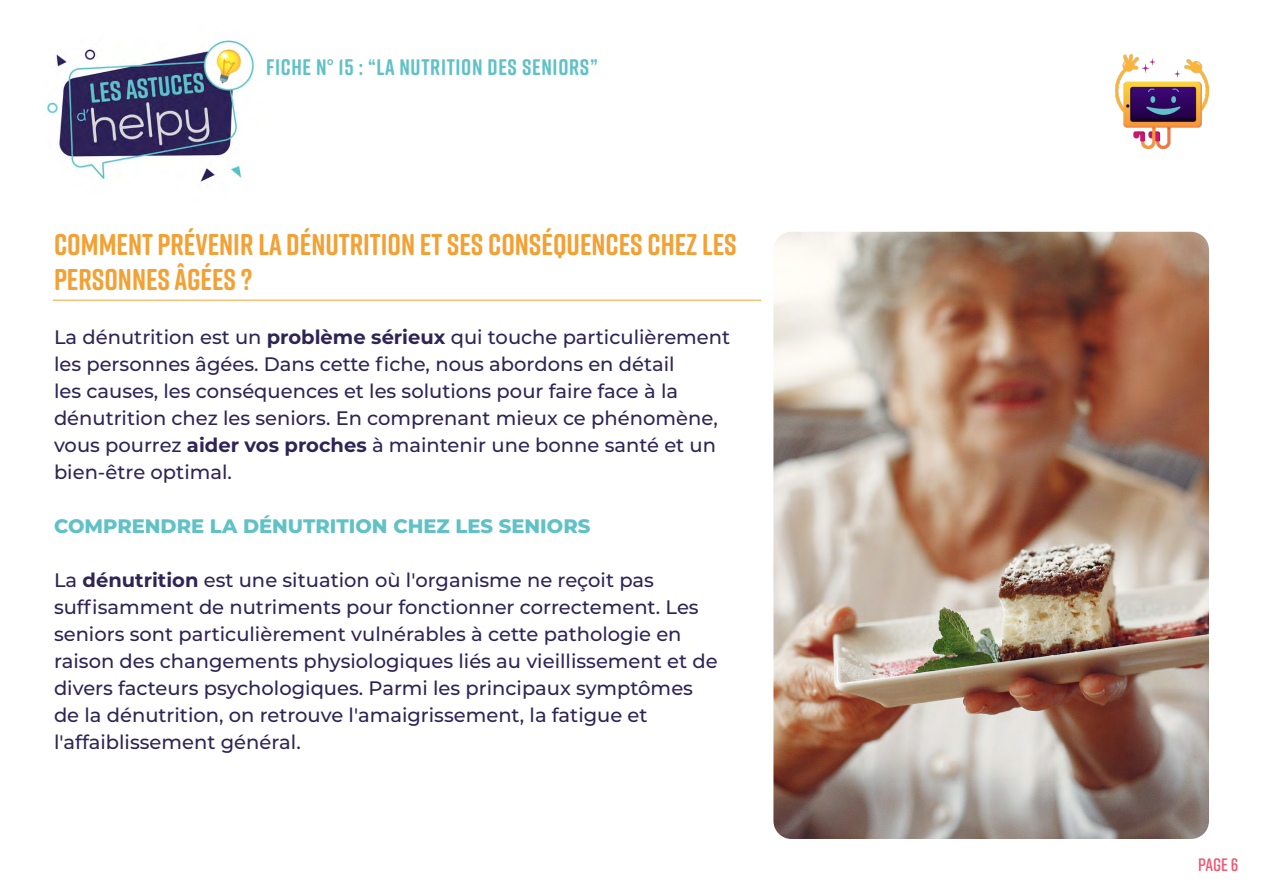
<style>
.page{position:relative;width:1263px;height:893px;background:#fff}
.page>*{position:absolute;margin:0;border:0;box-sizing:border-box;transform-origin:0 0}
.t1{font:700 30px/34.5px "Rift Soft";color:#f3a134}
.t2{font:700 22.5px "Rift Soft";letter-spacing:.03em;color:#60c1c7}
.t3{font:500 19.5px/27px "Montserrat";color:#2f2456}
.t4{font:800 19.5px "Montserrat";color:#60c1c7}
.t5{font:600 18px "Rift Soft";color:#f05773}
.s1{font-weight:700}
</style>
<div class="page">
<img style="left:1116px;top:54px;width:93px;height:94px">
<img style="left:46px;top:40px;width:208px;height:142px">
<img style="left:773px;top:232px;width:436px;height:607px">
<hr style="left:53px;top:300px;width:708px;height:1px;background:#f5a233">
<p class="t2" style="left:266px;top:51px;width:333px">FICHE N° 15 : “LA NUTRITION DES SENIORS”</p>
<h1 class="t1" style="left:54px;top:227px;width:684px">COMMENT PRÉVENIR LA DÉNUTRITION ET SES CONSÉQUENCES CHEZ LES<br>PERSONNES ÂGÉES ?</h1>
<p class="t3" style="left:54px;top:322px;width:678px">La dénutrition est un <span class="s1">problème sérieux</span> qui touche particulièrement les personnes âgées. Dans cette fiche, nous abordons en détail<br>les causes, les conséquences et les solutions pour faire face à la dénutrition chez les seniors. En comprenant mieux ce phénomène, vous pourrez <span class="s1">aider vos proches</span> à maintenir une bonne santé et un bien-être optimal.</p>
<p class="t4" style="left:54px;top:511px;width:538px">COMPRENDRE LA DÉNUTRITION CHEZ LES SENIORS</p>
<p class="t3" style="left:54px;top:565px;width:665px">La <span class="s1">dénutrition</span> est une situation où l'organisme ne reçoit pas suffisamment de nutriments pour fonctionner correctement. Les seniors sont particulièrement vulnérables à cette pathologie en raison des changements physiologiques liés au vieillissement et de divers facteurs psychologiques. Parmi les principaux symptômes de la dénutrition, on retrouve l'amaigrissement, la fatigue et l'affaiblissement général.</p>
<p class="t5" style="left:1198px;top:852px;width:42px">Page 6</p>
</div>
